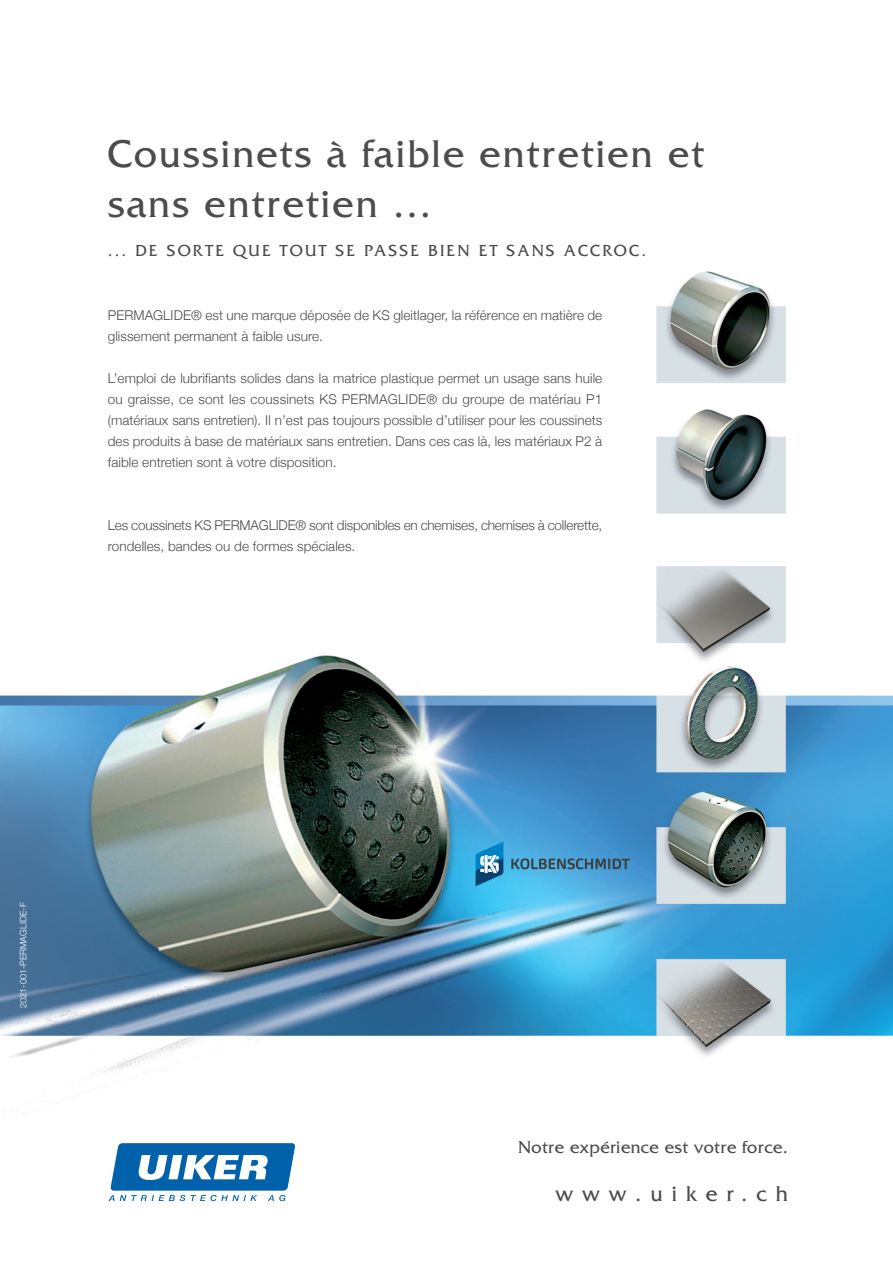
<style>
.page{position:relative;width:893px;height:1263px;background:#fff}
.page>*{position:absolute;margin:0;border:0;box-sizing:border-box;transform-origin:0 0}
.t1{font:40.5px/49.5px "Friz Quadrata";letter-spacing:.05em;color:#4b4c4d}
.t2{font:22.5px "Friz Quadrata";letter-spacing:.4em;color:#4b4c4d}
.t3{font:18px "Friz Quadrata";letter-spacing:.02em;color:#4b4c4d}
.t4{font:16.8px "Friz Quadrata";letter-spacing:.13em;color:#4b4c4d}
.t5{font:300 13.5px/21px "Helvetica Neue";letter-spacing:.005em;color:#4b4c4d}
.t6{font:300 13.5px/21px "Helvetica Neue";letter-spacing:-.015em;color:#4b4c4d}
.t7{font:300 9px "Helvetica Neue";color:#fff}
</style>
<div class="page">
<img style="left:0;top:271px;width:893px;height:931px">
<svg style="left:511px;top:858px;width:119px;height:11px"></svg>
<svg style="left:475px;top:842px;width:28px;height:44px"></svg>
<svg style="left:108px;top:1143px;width:187px;height:58px"></svg>
<h1 class="t1" style="left:108px;top:129px;width:598px">Coussinets à faible entretien et sans entretien ...</h1>
<p class="t4" style="left:108px;top:240px;width:540px">... DE SORTE QUE TOUT SE PASSE BIEN ET SANS ACCROC.</p>
<p class="t5" style="left:108px;top:304px;width:496px">PERMAGLIDE® est une marque déposée de KS gleitlager, la référence en matière de glissement permanent à faible usure.</p>
<p class="t5" style="left:108px;top:367px;width:496px;text-align:justify">L’emploi de lubrifiants solides dans la matrice plastique permet un usage sans huile ou graisse, ce sont les coussinets KS PERMAGLIDE® du groupe de matériau P1 (matériaux sans entretien). Il n’est pas toujours possible d’utiliser pour les coussinets des produits à base de matériaux sans entretien. Dans ces cas là, les matériaux P2 à faible entretien sont à votre disposition.</p>
<p class="t6" style="left:108px;top:514px;width:496px">Les coussinets KS PERMAGLIDE® sont disponibles en chemises, chemises à collerette, rondelles, bandes ou de formes spéciales.</p>
<p class="t7" style="left:18px;top:1007px;width:106px;rotate:-90deg">2021-001-PERMAGLIDE-F</p>
<h3 class="t3" style="left:518px;top:1136px;width:271px">Notre expérience est votre force.</h3>
<h2 class="t2" style="left:556px;top:1180px;width:234px">www.uiker.ch</h2>
</div>
